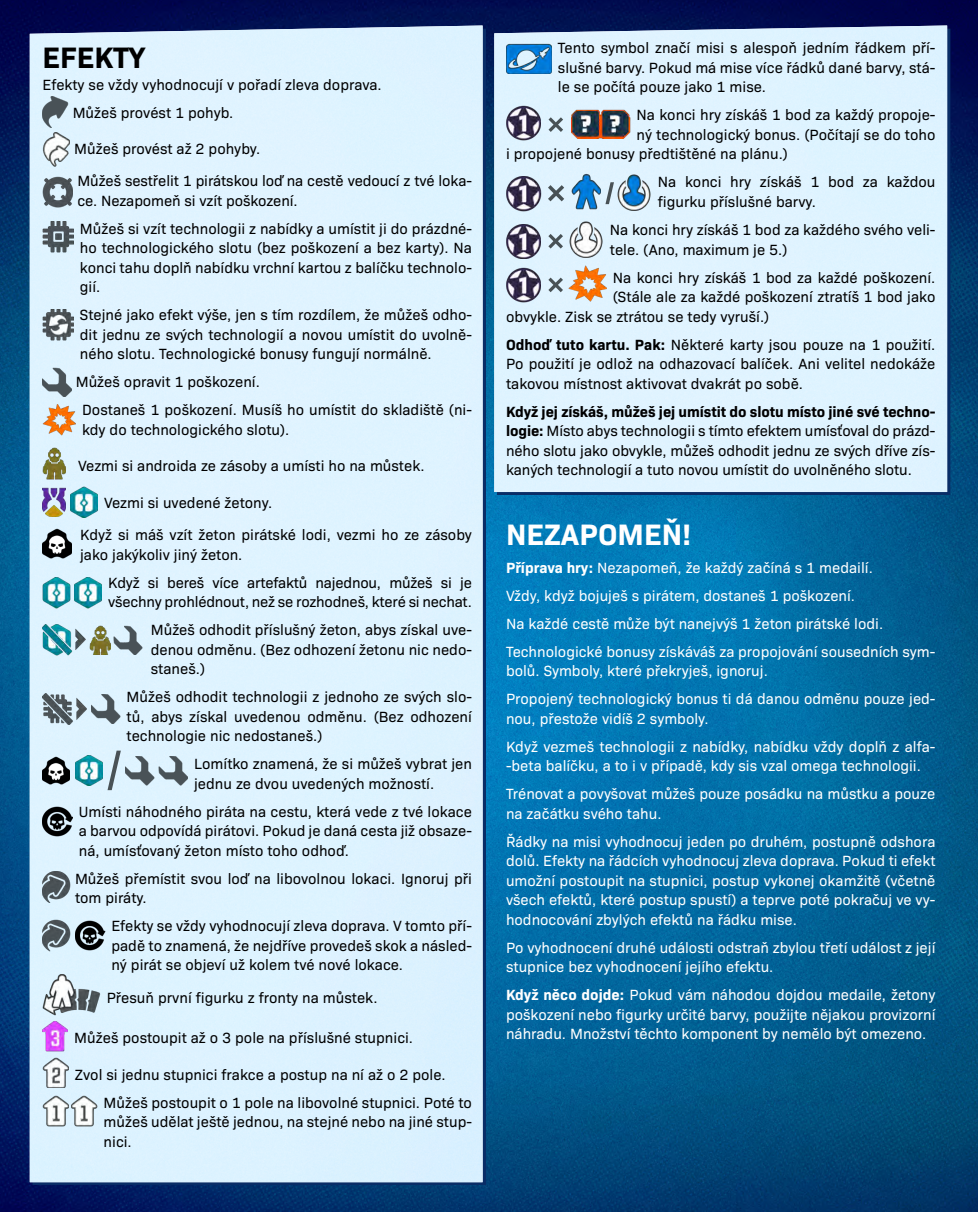
<style>
.page{position:relative;width:978px;height:1212px;background:#fff}
.page>*{position:absolute;margin:0;border:0;box-sizing:border-box;transform-origin:0 0}
.Heading_2{font:700 30px "Bio Sans";color:#fff}
.Heading_2-2{font:700 30px "Bio Sans";color:#000}
.t1{font:15px/19.5px "Bio Sans";color:#000;text-align:justify}
.t2{font:15px/19.5px "Bio Sans";color:#fff}
.s1{font-weight:700}
</style>
<div class="page">
<img style="left:0;top:0;width:978px;height:1212px">
<div style="left:30px;top:26px;width:453px;height:1156px;background:#def3ff"></div>
<div style="left:494px;top:26px;width:453px;height:466px;background:#dff3ff"></div>
<img style="left:43px;top:96px;width:25px;height:32px">
<img style="left:43px;top:132px;width:27px;height:35px">
<img style="left:43px;top:177px;width:30px;height:30px">
<img style="left:43px;top:221px;width:31px;height:31px">
<img style="left:43px;top:309px;width:31px;height:31px">
<img style="left:43px;top:368px;width:29px;height:29px">
<img style="left:43px;top:404px;width:33px;height:31px">
<img style="left:43px;top:448px;width:22px;height:31px">
<img style="left:70px;top:487px;width:28px;height:30px">
<img style="left:43px;top:488px;width:23px;height:29px">
<img style="left:43px;top:529px;width:29px;height:29px">
<img style="left:43px;top:577px;width:27px;height:31px">
<img style="left:74px;top:577px;width:28px;height:31px">
<img style="left:90px;top:626px;width:21px;height:28px">
<img style="left:114px;top:626px;width:28px;height:28px">
<img style="left:43px;top:624px;width:44px;height:31px">
<img style="left:43px;top:693px;width:44px;height:32px">
<img style="left:91px;top:694px;width:29px;height:29px">
<img style="left:43px;top:756px;width:27px;height:28px">
<svg style="left:108px;top:751px;width:13px;height:39px"></svg>
<img style="left:75px;top:755px;width:28px;height:31px">
<img style="left:125px;top:756px;width:29px;height:29px">
<img style="left:159px;top:756px;width:29px;height:29px">
<img style="left:43px;top:807px;width:29px;height:29px">
<img style="left:43px;top:871px;width:27px;height:32px">
<img style="left:43px;top:920px;width:27px;height:31px">
<img style="left:75px;top:921px;width:30px;height:29px">
<img style="left:43px;top:974px;width:57px;height:41px">
<img style="left:43px;top:1021px;width:25px;height:30px">
<img style="left:43px;top:1057px;width:26px;height:31px">
<img style="left:43px;top:1096px;width:26px;height:30px">
<img style="left:71px;top:1096px;width:26px;height:30px">
<img style="left:506px;top:44px;width:46px;height:30px">
<img style="left:571px;top:110px;width:59px;height:29px">
<img style="left:506px;top:106px;width:35px;height:34px">
<svg style="left:549px;top:117px;width:14px;height:15px"></svg>
<img style="left:572px;top:174px;width:29px;height:35px">
<img style="left:617px;top:174px;width:35px;height:36px">
<svg style="left:548px;top:185px;width:16px;height:16px"></svg>
<img style="left:506px;top:176px;width:35px;height:35px">
<svg style="left:605px;top:182px;width:9px;height:22px"></svg>
<img style="left:506px;top:224px;width:35px;height:35px">
<img style="left:568px;top:221px;width:36px;height:37px">
<svg style="left:548px;top:234px;width:15px;height:15px"></svg>
<img style="left:569px;top:266px;width:37px;height:35px">
<img style="left:506px;top:268px;width:35px;height:34px">
<svg style="left:548px;top:278px;width:15px;height:14px"></svg>
<p class="Heading_2-2" style="left:43px;top:35px;width:104px">EFEKTY</p>
<p class="t1" style="left:43px;top:73px;width:341px">Efekty se vždy vyhodnocují v pořadí zleva doprava.</p>
<p class="t1" style="left:73px;top:101px;width:162px">Můžeš provést 1 pohyb.</p>
<p class="t1" style="left:74px;top:138px;width:188px">Můžeš provést až 2 pohyby.</p>
<p class="t1" style="left:77px;top:170px;width:396px">Můžeš sestřelit 1 pirátskou loď na cestě vedoucí z tvé loka&shy;ce. Nezapomeň si vzít poškození.</p>
<p class="t1" style="left:80px;top:218px;width:394px">Můžeš si vzít technologii z nabídky a umístit ji do prázdné&shy;ho technologického slotu (bez poškození a bez karty). Na konci tahu doplň nabídku vrchní kartou z balíčku technolo&shy;gií.</p>
<p class="t1" style="left:80px;top:304px;width:394px">Stejné jako efekt výše, jen s tím rozdílem, že můžeš odho&shy;dit jednu ze svých technologií a novou umístit do uvolně&shy;ného slotu. Technologické bonusy fungují normálně.</p>
<p class="t1" style="left:76px;top:371px;width:186px">Můžeš opravit 1 poškození.</p>
<p class="t1" style="left:82px;top:399px;width:391px">Dostaneš 1 poškození. Musíš ho umístit do skladiště (ni&shy;kdy do technologického slotu).</p>
<p class="t1" style="left:78px;top:455px;width:348px">Vezmi si androida ze zásoby a umísti ho na můstek.</p>
<p class="t1" style="left:104px;top:492px;width:170px">Vezmi si uvedené žetony.</p>
<p class="t1" style="left:80px;top:524px;width:393px">Když si máš vzít žeton pirátské lodi, vezmi ho ze zásoby jako jakýkoliv jiný žeton.</p>
<p class="t1" style="left:108px;top:571px;width:365px">Když si bereš více artefaktů najednou, můžeš si je všechny prohlédnout, než se rozhodneš, které si nechat.</p>
<p class="t1" style="left:151px;top:619px;width:323px">Můžeš odhodit příslušný žeton, abys získal uve&shy;denou odměnu. (Bez odhození žetonu nic nedo&shy;staneš.)</p>
<p class="t1" style="left:127px;top:686px;width:347px">Můžeš odhodit technologii z jednoho ze svých slo&shy;tů, abys získal uvedenou odměnu. (Bez odhození technologie nic nedostaneš.)</p>
<p class="t1" style="left:194px;top:753px;width:279px">Lomítko znamená, že si můžeš vybrat jen jednu ze dvou uvedených možností.</p>
<p class="t1" style="left:79px;top:801px;width:395px">Umísti náhodného piráta na cestu, která vede z tvé lokace a barvou odpovídá pirátovi. Pokud je daná cesta již obsaze&shy;ná, umísťovaný žeton místo toho odhoď.</p>
<p class="t1" style="left:75px;top:868px;width:398px">Můžeš přemístit svou loď na libovolnou lokaci. Ignoruj při tom piráty.</p>
<p class="t1" style="left:111px;top:915px;width:362px">Efekty se vždy vyhodnocují zleva doprava. V tomto pří&shy;padě to znamená, že nejdříve provedeš skok a násled&shy;ný pirát se objeví už kolem tvé nové lokace.</p>
<p class="t1" style="left:107px;top:986px;width:272px">Přesuň první figurku z fronty na můstek.</p>
<p class="t1" style="left:74px;top:1027px;width:340px">Můžeš postoupit až o 3 pole na příslušné stupnici.</p>
<p class="t1" style="left:75px;top:1064px;width:372px">Zvol si jednu stupnici frakce a postup na ní až o 2 pole.</p>
<p class="t1" style="left:104px;top:1092px;width:370px">Můžeš postoupit o 1 pole na libovolné stupnici. Poté to můžeš udělat ještě jednou, na stejné nebo na jiné stup&shy;nici.</p>
<p class="t1" style="left:558px;top:37px;width:379px">Tento symbol značí misi s alespoň jedním řádkem pří&shy;slušné barvy. Pokud má mise více řádků dané barvy, stá&shy;le se počítá pouze jako 1 mise.</p>
<p class="t1" style="left:637px;top:104px;width:300px">Na konci hry získáš 1 bod za každý propoje-</p>
<p class="t1" style="left:637px;top:124px;width:300px">ný technologický bonus. (Počítají se do toho</p>
<p class="t1" style="left:506px;top:143px;width:283px">i propojené bonusy předtištěné na plánu.)</p>
<p class="t1" style="left:658px;top:171px;width:279px">Na konci hry získáš 1 bod za každou figurku příslušné barvy.</p>
<p class="t1" style="left:610px;top:219px;width:327px">Na konci hry získáš 1 bod za každého svého veli&shy;tele. (Ano, maximum je 5.)</p>
<p class="t1" style="left:613px;top:266px;width:324px">Na konci hry získáš 1 bod za každé poškození.</p>
<p class="t1" style="left:613px;top:286px;width:324px">(Stále ale za každé poškození ztratíš 1 bod jako</p>
<p class="t1" style="left:506px;top:305px;width:265px">obvykle. Zisk se ztrátou se tedy vyruší.)</p>
<p class="t1" style="left:506px;top:333px;width:431px"><span class="s1">Odhoď tuto kartu. Pak:</span> Některé karty jsou pouze na 1 použití.<br>Po použití je odlož na odhazovací balíček. Ani velitel nedokáže takovou místnost aktivovat dvakrát po sobě.</p>
<p class="t1" style="left:506px;top:400px;width:431px"><span class="s1">Když jej získáš, můžeš jej umístit do slotu místo jiné své techno&shy;logie:</span> Místo abys technologii s tímto efektem umísťoval do prázd&shy;ného slotu jako obvykle, můžeš odhodit jednu ze svých dříve zís&shy;kaných technologií a tuto novou umístit do uvolněného slotu.</p>
<p class="Heading_2" style="left:506px;top:511px;width:187px">NEZAPOMEŇ!</p>
<p class="t2" style="left:506px;top:557px;width:368px"><span class="s1">Příprava hry:</span> Nezapomeň, že každý začíná s 1 medailí.</p>
<p class="t2" style="left:506px;top:585px;width:351px">Vždy, když bojuješ s pirátem, dostaneš 1 poškození.</p>
<p class="t2" style="left:506px;top:613px;width:379px">Na každé cestě může být nanejvýš 1 žeton pirátské lodi.</p>
<p class="t2" style="left:506px;top:641px;width:431px">Technologické bonusy získáváš za propojování sousedních sym&shy;bolů. Symboly, které překryješ, ignoruj.</p>
<p class="t2" style="left:506px;top:688px;width:431px">Propojený technologický bonus ti dá danou odměnu pouze jed&shy;nou, přestože vidíš 2 symboly.</p>
<p class="t2" style="left:506px;top:736px;width:431px">Když vezmeš technologii z nabídky, nabídku vždy doplň z alfa--beta balíčku, a to i v případě, kdy sis vzal omega technologii.</p>
<p class="t2" style="left:506px;top:783px;width:431px">Trénovat a povyšovat můžeš pouze posádku na můstku a pouze na začátku svého tahu.</p>
<p class="t2" style="left:506px;top:831px;width:431px;text-align:justify">Řádky na misi vyhodnocuj jeden po druhém, postupně odshora dolů. Efekty na řádcích vyhodnocuj zleva doprava. Pokud ti efekt umožní postoupit na stupnici, postup vykonej okamžitě (včetně všech efektů, které postup spustí) a teprve poté pokračuj ve vy&shy;hodnocování zbylých efektů na řádku mise.</p>
<p class="t2" style="left:506px;top:937px;width:431px">Po vyhodnocení druhé události odstraň zbylou třetí událost z její stupnice bez vyhodnocení jejího efektu.</p>
<p class="t2" style="left:506px;top:984px;width:431px;text-align:justify"><span class="s1">Když něco dojde:</span> Pokud vám náhodou dojdou medaile, žetony poškození nebo figurky určité barvy, použijte nějakou provizorní náhradu. Množství těchto komponent by nemělo být omezeno.</p>
</div>
